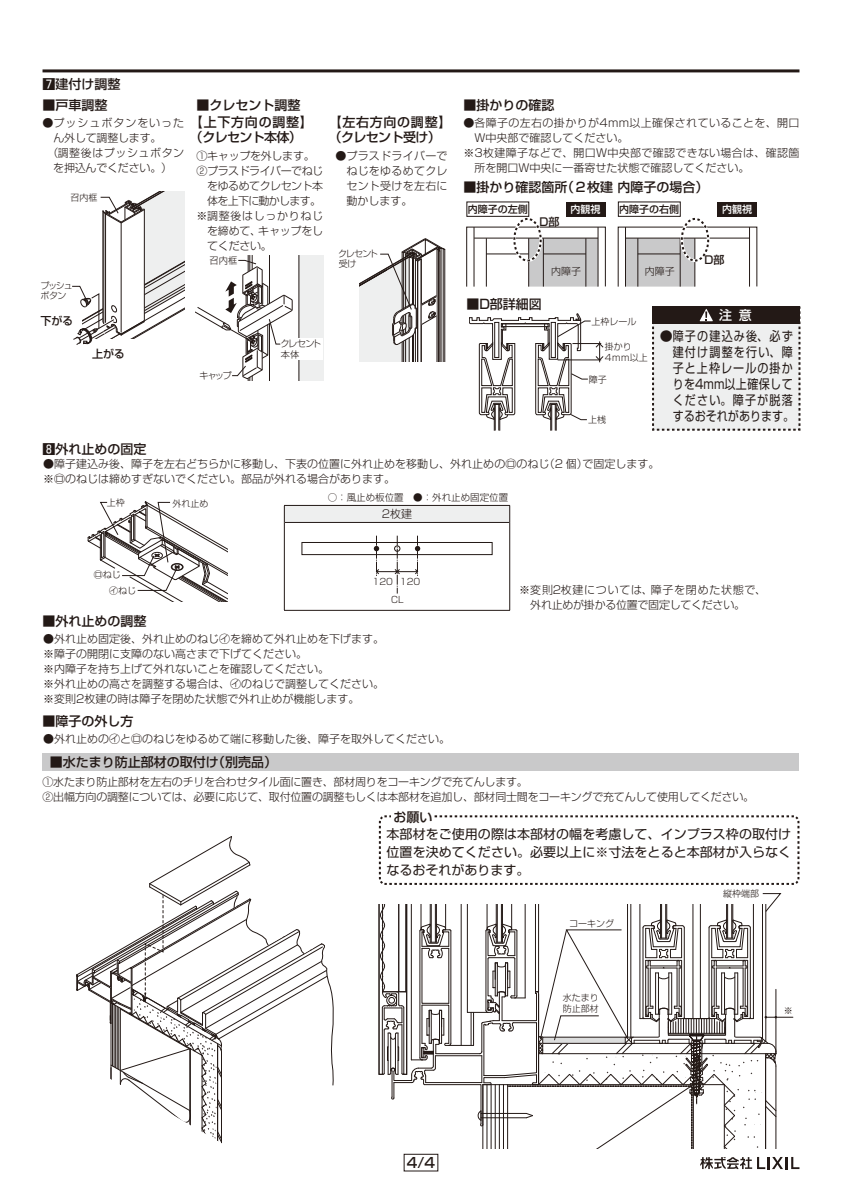
<style>
.page{position:relative;width:842px;height:1191px;background:#fff}
.page>*{position:absolute;margin:0;border:0;box-sizing:border-box;transform-origin:0 0}
.t1{font:14px "Shin Go Pro Medium 90 pv RKSJ H";color:#231916}
.t2{font:13px/16px "Shin Go Pro Regular 90 pv RKSJ H";letter-spacing:.005em;color:#231916;text-align:justify}
.t3{font:13px/15px "Shin Go Pro Medium 90 pv RKSJ H";color:#231916}
.t4{font:13px/16.7px "Shin Go Pro Medium 90 pv RKSJ H";letter-spacing:.03em;color:#231916;text-align:center}
.t5{font:13px "Shin Go Pro Medium 90 pv RKSJ H";letter-spacing:-.05em;color:#231916}
.t6{font:13px "Shin Go Pro Medium 90 pv RKSJ H";color:#fff}
.t7{font:11px/15px "Shin Go Pro Light 90 pv RKSJ H";color:#231916}
.t8{font:11px/15px "Shin Go Pro Light 90 pv RKSJ H";letter-spacing:-.02em;color:#231916}
.t9{font:11px "Shin Go Pro Light 90 pv RKSJ H";letter-spacing:.03em;color:#231916}
.t10{font:11px/15px "Shin Go Pro Light 90 pv RKSJ H";letter-spacing:-.025em;color:#231916}
.t11{font:11px "Shin Go Pro Light 90 pv RKSJ H";letter-spacing:-.045em;color:#231916}
.t12{font:11px "Shin Go Pro Light 90 pv RKSJ H";letter-spacing:.05em;color:#231916}
.t13{font:11px "Shin Go Pro Light 90 pv RKSJ H";letter-spacing:.09em;color:#231916}
.t14{font:11px "Shin Go Pro Light 90 pv RKSJ H";letter-spacing:-.065em;color:#231916}
.t15{font:11px "Shin Go Pro Light 90 pv RKSJ H";letter-spacing:.06em;color:#231916}
.t16{font:11px "Shin Go Pro Medium 90 pv RKSJ H";letter-spacing:-.01em;color:#231916}
.t17{font:10px "Shin Go Pro Medium 90 pv RKSJ H";color:#231916}
.t18{font:10px "Shin Go Pro Medium 90 pv RKSJ H";color:#fff}
.t19{font:10px "Shin Go Pro Light 90 pv RKSJ H";color:#231916}
.t20{font:9.5px "Shin Go Pro Light 90 pv RKSJ H";color:#231916}
.t21{font:9.2px/11.1px "Shin Go Pro Light 90 pv RKSJ H";letter-spacing:-.1em;color:#231916}
.t22{font:9px/11px "Shin Go Pro Light 90 pv RKSJ H";color:#231916}
</style>
<div class="page">
<hr style="left:43px;top:69px;width:756px;height:3px;background:#231916">
<div style="left:404px;top:1154px;width:34px;height:17px;border:1px solid #231916"></div>
<svg style="left:72px;top:191px;width:112px;height:154px"></svg>
<div style="left:299px;top:255px;width:25px;height:125px;background:#eeefef"></div>
<hr style="left:299px;top:255px;width:1px;height:125px;background:#231916">
<div style="left:279px;top:338px;width:43px;height:22px;background:#fff"></div>
<svg style="left:195px;top:255px;width:98px;height:125px"></svg>
<div style="left:43px;top:753px;width:756px;height:17px;background:#c9c9ca"></div>
<svg style="left:76px;top:836px;width:258px;height:308px"></svg>
<svg style="left:379px;top:893px;width:414px;height:255px"></svg>
<svg style="left:378px;top:815px;width:422px;height:70px"></svg>
<div style="left:392px;top:808px;width:42px;height:17px;background:#fff"></div>
<svg style="left:360px;top:238px;width:86px;height:123px"></svg>
<div style="left:284px;top:505px;width:226px;height:17px;background:#eeefef"></div>
<hr style="left:284px;top:505px;width:226px;height:1px;background:#231916">
<svg style="left:284px;top:506px;width:1px;height:16px"></svg>
<hr style="left:284px;top:522px;width:1px;height:88px;background:#231916">
<hr style="left:284px;top:610px;width:226px;height:1px;background:#231916">
<hr style="left:285px;top:522px;width:224px;height:1px;background:#231916">
<svg style="left:509px;top:506px;width:1px;height:16px"></svg>
<hr style="left:509px;top:522px;width:1px;height:88px;background:#231916">
<hr style="left:376px;top:571px;width:42px;height:1px;background:#231916">
<div style="left:302px;top:542px;width:190px;height:13px;border:1px solid #231916"></div>
<svg style="left:374px;top:535px;width:5px;height:41px"></svg>
<svg style="left:415px;top:535px;width:5px;height:41px"></svg>
<svg style="left:394px;top:535px;width:6px;height:58px"></svg>
<svg style="left:87px;top:501px;width:140px;height:100px"></svg>
<div style="left:494px;top:404px;width:6px;height:27px;border:1px solid #231916"></div>
<div style="left:551px;top:404px;width:5px;height:27px;border:1px solid #231916"></div>
<svg style="left:469px;top:313px;width:134px;height:107px"></svg>
<svg style="left:700px;top:1157px;width:99px;height:12px"></svg>
<svg style="left:529px;top:239px;width:69px;height:46px;background:#c4c3c4"></svg>
<hr style="left:474px;top:238px;width:124px;height:1px;background:#231916">
<hr style="left:486px;top:254px;width:43px;height:1px;background:#231916">
<hr style="left:543px;top:254px;width:43px;height:1px;background:#231916">
<hr style="left:474px;top:227px;width:1px;height:60px;background:#231916">
<hr style="left:486px;top:238px;width:1px;height:49px;background:#231916">
<hr style="left:586px;top:238px;width:1px;height:49px;background:#231916">
<hr style="left:543px;top:238px;width:1px;height:49px;background:#231916">
<hr style="left:528px;top:238px;width:1px;height:49px;background:#231916">
<hr style="left:598px;top:227px;width:1px;height:60px;background:#231916">
<div style="left:513px;top:217px;width:29px;height:45px;border:3px solid #fff;border-radius:50%"></div>
<div style="left:513px;top:218px;width:29px;height:43px;border:2px dashed #231916;border-radius:50%"></div>
<div style="left:566px;top:202px;width:39px;height:14px;background:#231916"></div>
<div style="left:626px;top:239px;width:69px;height:46px;background:#c9c9ca"></div>
<hr style="left:626px;top:238px;width:123px;height:1px;background:#231916">
<hr style="left:638px;top:254px;width:42px;height:1px;background:#231916">
<hr style="left:625px;top:227px;width:1px;height:60px;background:#231916">
<hr style="left:638px;top:238px;width:1px;height:49px;background:#231916">
<hr style="left:695px;top:238px;width:1px;height:49px;background:#231916">
<hr style="left:680px;top:238px;width:1px;height:49px;background:#231916">
<hr style="left:749px;top:227px;width:1px;height:60px;background:#231916">
<div style="left:680px;top:217px;width:30px;height:45px;border:3px solid #fff;border-radius:50%"></div>
<div style="left:681px;top:218px;width:28px;height:43px;border:2px dashed #231916;border-radius:50%"></div>
<div style="left:718px;top:202px;width:39px;height:14px;background:#231916"></div>
<svg style="left:652px;top:306px;width:149px;height:125px;background:#cecdcc"></svg>
<p class="t3" style="left:43px;top:79px;width:79px">7建付け調整</p>
<p class="t3" style="left:43px;top:99px;width:66px">■戸車調整</p>
<p class="t13" style="left:43px;top:119px;width:143px">● プッシュボタンをいった</p>
<p class="t8" style="left:54px;top:132px;width:110px">ん外して調整します。</p>
<p class="t12" style="left:43px;top:149px;width:143px">　 （調整後はプッシュボタン</p>
<p class="t8" style="left:53px;top:162px;width:120px">を押込んでください。）</p>
<p class="t22" style="left:71px;top:194px;width:28px">召内框</p>
<p class="t22" style="left:40px;top:281px;width:34px">プッシュボタン</p>
<p class="t16" style="left:41px;top:317px;width:34px">下がる</p>
<p class="t16" style="left:92px;top:350px;width:34px">上がる</p>
<p class="t4" style="left:190px;top:99px;width:124px">■クレセント調整<br>【上下方向の調整】</p>
<p class="t5" style="left:190px;top:132px;width:113px">（クレセント本体）</p>
<p class="t10" style="left:196px;top:150px;width:120px">① キャップを外します。</p>
<p class="t11" style="left:196px;top:167px;width:128px">② プラスドライバーでねじ</p>
<p class="t11" style="left:207px;top:182px;width:117px">をゆるめてクレセント本</p>
<p class="t14" style="left:207px;top:197px;width:115px">体を上下に動かします。</p>
<p class="t15" style="left:196px;top:212px;width:128px">※ 調整後はしっかりねじ</p>
<p class="t8" style="left:207px;top:225px;width:117px">を締めて、キャップをし</p>
<p class="t7" style="left:207px;top:240px;width:66px">てください。</p>
<p class="t21" style="left:210px;top:256px;width:29px">召内框</p>
<p class="t21" style="left:199px;top:371px;width:34px">キャップ</p>
<p class="t21" style="left:280px;top:339px;width:43px">クレセント本体</p>
<p class="t3" style="left:329px;top:116px;width:124px">【左右方向の調整】（クレセント受け）</p>
<p class="t7" style="left:346px;top:150px;width:103px;text-align:justify;text-indent:-11px">● プラスドライバーでねじをゆるめてクレセント受けを左右に動かします。</p>
<p class="t22" style="left:338px;top:250px;width:42px;line-height:10px">クレセント受け</p>
<p class="t3" style="left:463px;top:99px;width:92px">■掛かりの確認</p>
<p class="t9" style="left:463px;top:119px;width:337px">● 各障子の左右の掛かりが4mm以上確保されていることを、開口</p>
<p class="t7" style="left:474px;top:132px;width:155px">Ｗ中央部で確認してください。</p>
<p class="t9" style="left:463px;top:149px;width:337px">※ 3枚建障子などで、開口Ｗ中央部で確認できない場合は、確認箇</p>
<p class="t7" style="left:474px;top:162px;width:276px">所を開口Ｗ中央に一番寄せた状態で確認してください。</p>
<p class="t3" style="left:463px;top:182px;width:246px">■掛かり確認箇所（２枚建 内障子の場合）</p>
<p class="t16" style="left:540px;top:217px;width:21px">D部</p>
<p class="t17" style="left:468px;top:205px;width:61px">内障子の左側</p>
<p class="t18" style="left:570px;top:205px;width:31px">内観視</p>
<p class="t17" style="left:619px;top:205px;width:61px">内障子の右側</p>
<p class="t18" style="left:722px;top:205px;width:31px">内観視</p>
<p class="t3" style="left:466px;top:298px;width:77px">■D部詳細図</p>
<p class="t19" style="left:551px;top:268px;width:31px">内障子</p>
<p class="t19" style="left:645px;top:267px;width:31px">内障子</p>
<p class="t16" style="left:705px;top:256px;width:21px">D部</p>
<p class="t22" style="left:591px;top:317px;width:46px">上枠レール</p>
<p class="t22" style="left:605px;top:342px;width:44px">掛かり<br>4ｍｍ以上</p>
<p class="t22" style="left:589px;top:375px;width:19px">障子</p>
<p class="t22" style="left:588px;top:416px;width:19px">上桟</p>
<p class="t6" style="left:719px;top:310px;width:34px">注意</p>
<p class="t2" style="left:673px;top:329px;width:123px;text-indent:-13px">●障子の建込み後、必ず建付け調整を行い、障子と上枠レールの掛かりを4mm以上確保してください。障子が脱落するおそれがあります。</p>
<p class="t3" style="left:43px;top:443px;width:105px">8外れ止めの固定</p>
<p class="t7" style="left:43px;top:458px;width:618px">● 障子建込み後、障子を左右どちらかに移動し、下表の位置に外れ止めを移動し、外れ止めの㋺のねじ（2 個）で固定します。※㋺のねじは締めすぎないでください。部品が外れる場合があります。</p>
<p class="t22" style="left:107px;top:498px;width:19px">上枠</p>
<p class="t22" style="left:172px;top:499px;width:37px">外れ止め</p>
<p class="t20" style="left:328px;top:494px;width:182px">○：風止め板位置　●：外れ止め固定位置</p>
<p class="t7" style="left:382px;top:508px;width:32px">2枚建</p>
<p class="t22" style="left:94px;top:570px;width:28px">㋺ねじ</p>
<p class="t3" style="left:43px;top:615px;width:105px">■外れ止めの調整</p>
<p class="t7" style="left:43px;top:632px;width:342px">● 外れ止め固定後、外れ止めのねじ㋑を締めて外れ止めを下げます。※ 障子の開閉に支障のない高さまで下げてください。<br>※ 内障子を持ち上げて外れないことを確認してください。<br>※ 外れ止めの高さを調整する場合は、㋑のねじで調整してください。※ 変則2枚建の時は障子を閉めた状態で外れ止めが機能します。</p>
<p class="t3" style="left:43px;top:715px;width:92px">■障子の外し方</p>
<p class="t7" style="left:43px;top:732px;width:408px">● 外れ止めの㋑と㋺のねじをゆるめて端に移動した後、障子を取外してください。</p>
<p class="t22" style="left:373px;top:574px;width:49px;line-height:17.7px;text-align:center">120 120<br>CL</p>
<p class="t22" style="left:109px;top:586px;width:29px">㋑ねじ</p>
<p class="t10" style="left:530px;top:584px;width:237px;text-indent:-11px">※ 変則2枚建については、障子を閉めた状態で、外れ止めが掛かる位置で固定してください。</p>
<p class="t3" style="left:50px;top:756px;width:229px">■水たまり防止部材の取付け（別売品）</p>
<p class="t8" style="left:43px;top:776px;width:713px">① 水たまり防止部材を左右のチリを合わせタイル面に置き、部材周りをコーキングで充てんします。<br>② 出幅方向の調整については、必要に応じて、取付位置の調整もしくは本部材を追加し、部材同士間をコーキングで充てんして使用してください。</p>
<p class="t3" style="left:393px;top:811px;width:40px">お願い</p>
<p class="t2" style="left:387px;top:827px;width:406px;line-height:18px">本部材をご使用の際は本部材の幅を考慮して、インプラス枠の取付け位置を決めてください。必要以上に※寸法をとると本部材が入らなくなるおそれがあります。</p>
<p class="t1" style="left:407px;top:1157px;width:30px">4/4</p>
<p class="t22" style="left:569px;top:919px;width:46px">コーキング</p>
<p class="t22" style="left:563px;top:993px;width:37px">水たまり防止部材</p>
<p class="t22" style="left:723px;top:889px;width:37px">縦枠端部</p>
<p class="t22" style="left:784px;top:1006px;width:10px">※</p>
</div>
